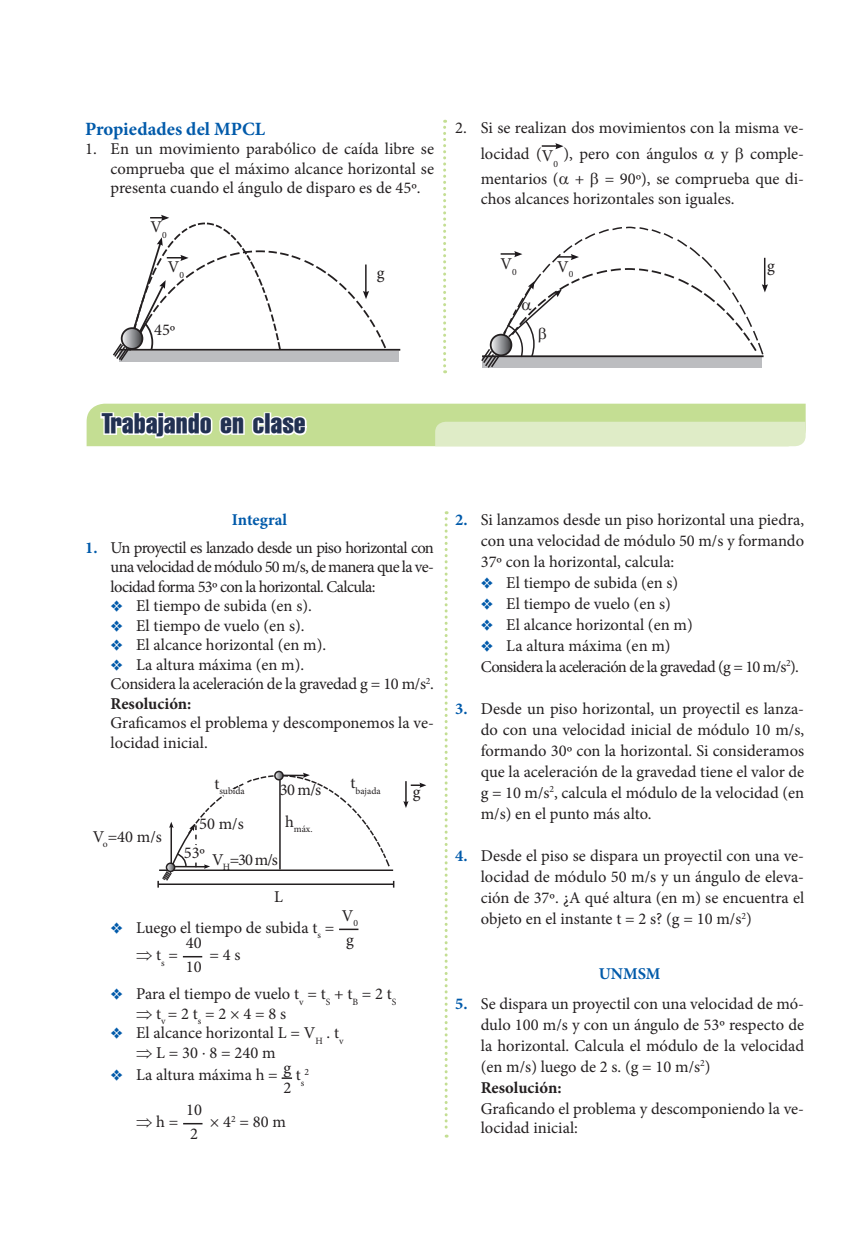
<style>
.page{position:relative;width:868px;height:1234px;background:#fff}
.page>*{position:absolute;margin:0;border:0;box-sizing:border-box;transform-origin:0 0}
.t1{font:27px "Triumvirate Compressed";color:#223152}
.t2{font:700 18.75px "Minion Pro";color:#015aaa}
.t3{font:16.5px/21px "Minion Pro";color:#231f20}
.t4{font:16.5px "Minion Pro";letter-spacing:-.04em;color:#231f20}
.t5{font:16.5px "Minion Pro";letter-spacing:-.02em;color:#231f20}
.t6{font:700 16.5px "Minion Pro";color:#015aaa}
.t7{font:700 16.5px "Minion Pro";color:#231f20}
.t8{font:9.6px "Minion Pro";color:#231f20}
.s1{font-weight:700;color:#015aaa}
.s2{font-weight:700}
</style>
<div class="page">
<div style="left:119px;top:350px;width:279px;height:11px;background:#bcbdc0"></div>
<hr style="left:119px;top:349px;width:281px;height:1px;background:#231f20">
<svg style="left:541px;top:143px;width:22px;height:6px"></svg>
<svg style="left:443px;top:120px;width:3px;height:253px"></svg>
<svg style="left:87px;top:403px;width:718px;height:44px;background:#d3e6b0"></svg>
<div style="left:274px;top:770px;width:10px;height:10px;border:2px solid #231f20;border-radius:50%"></div>
<svg style="left:157px;top:771px;width:237px;height:116px"></svg>
<svg style="left:403px;top:781px;width:23px;height:26px"></svg>
<svg style="left:339px;top:928px;width:19px;height:1px"></svg>
<svg style="left:183px;top:956px;width:19px;height:1px"></svg>
<svg style="left:183px;top:1122px;width:19px;height:2px"></svg>
<svg style="left:444px;top:511px;width:3px;height:626px"></svg>
<svg style="left:113px;top:215px;width:274px;height:147px"></svg>
<svg style="left:481px;top:226px;width:286px;height:142px"></svg>
<p class="t2" style="left:85px;top:116px;width:181px">Propiedades del MPCL</p>
<p class="t3" style="left:111px;top:139px;width:325px;line-height:19.5px;text-align:justify;text-indent:-26px">1. En un movimiento parabólico de caída libre se comprueba que el máximo alcance horizontal se presenta cuando el ángulo de disparo es de 45º.</p>
<p class="t3" style="left:150px;top:216px;width:18px">V<sub>0</sub></p>
<p class="t3" style="left:168px;top:256px;width:18px">V<sub>0</sub></p>
<p class="t3" style="left:377px;top:262px;width:9px">g</p>
<p class="t3" style="left:154px;top:319px;width:23px">45º</p>
<p class="t3" style="left:480px;top:115px;width:325px;line-height:25.5px;text-indent:-26px">2. Si se realizan dos movimientos con la misma ve&shy;locidad (V<sub>0</sub> ), pero con ángulos</p>
<p class="t3" style="left:480px;top:141px;width:325px;line-height:25.5px;text-align:right">comple-<br>mentarios ( + = 90º), se comprueba que di-</p>
<p class="t3" style="left:480px;top:188px;width:255px">chos alcances horizontales son iguales.</p>
<p class="t3" style="left:720px;top:143px;width:9px">y</p>
<p class="t3" style="left:500px;top:253px;width:18px">V<sub>0</sub></p>
<p class="t3" style="left:557px;top:256px;width:18px">V<sub>0</sub></p>
<p class="t3" style="left:767px;top:255px;width:9px">g</p>
<h1 class="t1" style="left:101px;top:406px;width:206px">Trabajando en clase</h1>
<p class="t6" style="left:232px;top:507px;width:57px">Integral</p>
<p class="t4" style="left:85px;top:536px;width:350px"><span class="s1">1.</span> Un proyectil es lanzado desde un piso horizontal con</p>
<p class="t4" style="left:111px;top:556px;width:325px">una velocidad de módulo 50 m/s, de manera que la ve-</p>
<p class="t4" style="left:111px;top:575px;width:266px">locidad forma 53º con la horizontal. Calcula:</p>
<p class="t3" style="left:136px;top:595px;width:177px">El tiempo de subida (en s).</p>
<p class="t3" style="left:136px;top:615px;width:170px">El tiempo de vuelo (en s).</p>
<p class="t3" style="left:136px;top:634px;width:192px">El alcance horizontal (en m).</p>
<p class="t3" style="left:136px;top:654px;width:170px">La altura máxima (en m).</p>
<p class="t5" style="left:111px;top:673px;width:325px">Considera la aceleración de la gravedad g = 10 m/s<sup>2</sup>.</p>
<p class="t7" style="left:111px;top:691px;width:82px">Resolución:</p>
<p class="t3" style="left:111px;top:713px;width:325px;line-height:19.5px">Graficamos el problema y descomponemos la ve&shy;locidad inicial.</p>
<p class="t3" style="left:93px;top:825px;width:71px">V<sub>o</sub>=40 m/s</p>
<p class="t8" style="left:214px;top:784px;width:32px"><sup>t</sup>subida</p>
<p class="t8" style="left:350px;top:784px;width:32px"><sup>t</sup>bajada</p>
<p class="t3" style="left:280px;top:778px;width:43px">30 m/s</p>
<p class="t3" style="left:199px;top:812px;width:46px">50 m/s</p>
<p class="t8" style="left:285px;top:822px;width:29px"><sup>h</sup>máx.</p>
<p class="t3" style="left:184px;top:842px;width:23px">53º</p>
<p class="t3" style="left:212px;top:849px;width:67px">V<sub>H</sub>=30 m/s</p>
<p class="t3" style="left:274px;top:885px;width:10px">L</p>
<p class="t3" style="left:136px;top:916px;width:199px">Luego el tiempo de subida t<sub>s</sub> =</p>
<p class="t3" style="left:342px;top:903px;width:18px;line-height:24px">V<sub>0 </sub>g</p>
<p class="t3" style="left:136px;top:944px;width:43px">⇒ t<sub>s</sub> =</p>
<p class="t3" style="left:186px;top:930px;width:17px;line-height:24px">40<br>10</p>
<p class="t3" style="left:209px;top:944px;width:33px">= 4 s</p>
<p class="t3" style="left:136px;top:984px;width:262px;line-height:19.5px">Para el tiempo de vuelo t<sub>v</sub> = t<sub>S</sub> + t<sub>B</sub> = 2 t<sub>S </sub>⇒ t<sub>v</sub> = 2 t<sub>s</sub> = 2 × 4 = 8 s<br>El alcance horizontal L = V<sub>H</sub> . t<sub>v<br></sub>⇒ L = 30 ⋅ 8 = 240 m</p>
<p class="t3" style="left:283px;top:1068px;width:22px;line-height:12.3px;text-indent:-147px">La altura máxima h = g t<sub>s<br></sub>2</p>
<p class="t8" style="left:304px;top:1065px;width:6px">2</p>
<p class="t3" style="left:136px;top:1111px;width:44px">⇒ h =</p>
<p class="t3" style="left:186px;top:1097px;width:17px;line-height:24px">10<br>2</p>
<p class="t3" style="left:210px;top:1111px;width:78px">× 4<sup>2</sup> = 80 m</p>
<p class="t3" style="left:412px;top:781px;width:9px">g</p>
<p class="t3" style="left:455px;top:509px;width:350px"><span class="s1">2.</span> Si lanzamos desde un piso horizontal una piedra,</p>
<p class="t3" style="left:480px;top:530px;width:325px">con una velocidad de módulo 50 m/s y formando</p>
<p class="t3" style="left:480px;top:551px;width:195px">37º con la horizontal, calcula:</p>
<p class="t3" style="left:506px;top:572px;width:173px">El tiempo de subida (en s)</p>
<p class="t3" style="left:506px;top:593px;width:166px">El tiempo de vuelo (en s)</p>
<p class="t3" style="left:506px;top:614px;width:188px">El alcance horizontal (en m)</p>
<p class="t3" style="left:506px;top:635px;width:166px">La altura máxima (en m)</p>
<p class="t4" style="left:480px;top:655px;width:320px">Considera la aceleración de la gravedad (g = 10 m/s<sup>2</sup>).</p>
<p class="t3" style="left:480px;top:698px;width:325px;text-align:justify;text-indent:-26px"><span class="s1">3.</span> Desde un piso horizontal, un proyectil es lanza&shy;do con una velocidad inicial de módulo 10 m/s, formando 30º con la horizontal. Si consideramos que la aceleración de la gravedad tiene el valor de g = 10 m/s<sup>2</sup>, calcula el módulo de la velocidad (en m/s) en el punto más alto.</p>
<p class="t3" style="left:480px;top:845px;width:325px;text-align:justify;text-indent:-26px"><span class="s1">4.</span> Desde el piso se dispara un proyectil con una ve&shy;locidad de módulo 50 m/s y un ángulo de eleva&shy;ción de 37º. ¿A qué altura (en m) se encuentra el objeto en el instante t = 2 s? (g = 10 m/s<sup>2</sup>)</p>
<p class="t6" style="left:598px;top:961px;width:63px">UNMSM</p>
<p class="t3" style="left:480px;top:992px;width:325px;text-indent:-26px"><span class="s1">5.</span> Se dispara un proyectil con una velocidad de mó&shy;dulo 100 m/s y con un ángulo de 53º respecto de la horizontal. Calcula el módulo de la velocidad (en m/s) luego de 2 s. (g = 10 m/s<sup>2</sup>)<br><span class="s2">Resolución:</span></p>
<p class="t3" style="left:480px;top:1098px;width:325px;line-height:19.5px">Graficando el problema y descomponiendo la ve&shy;locidad inicial:</p>
</div>
